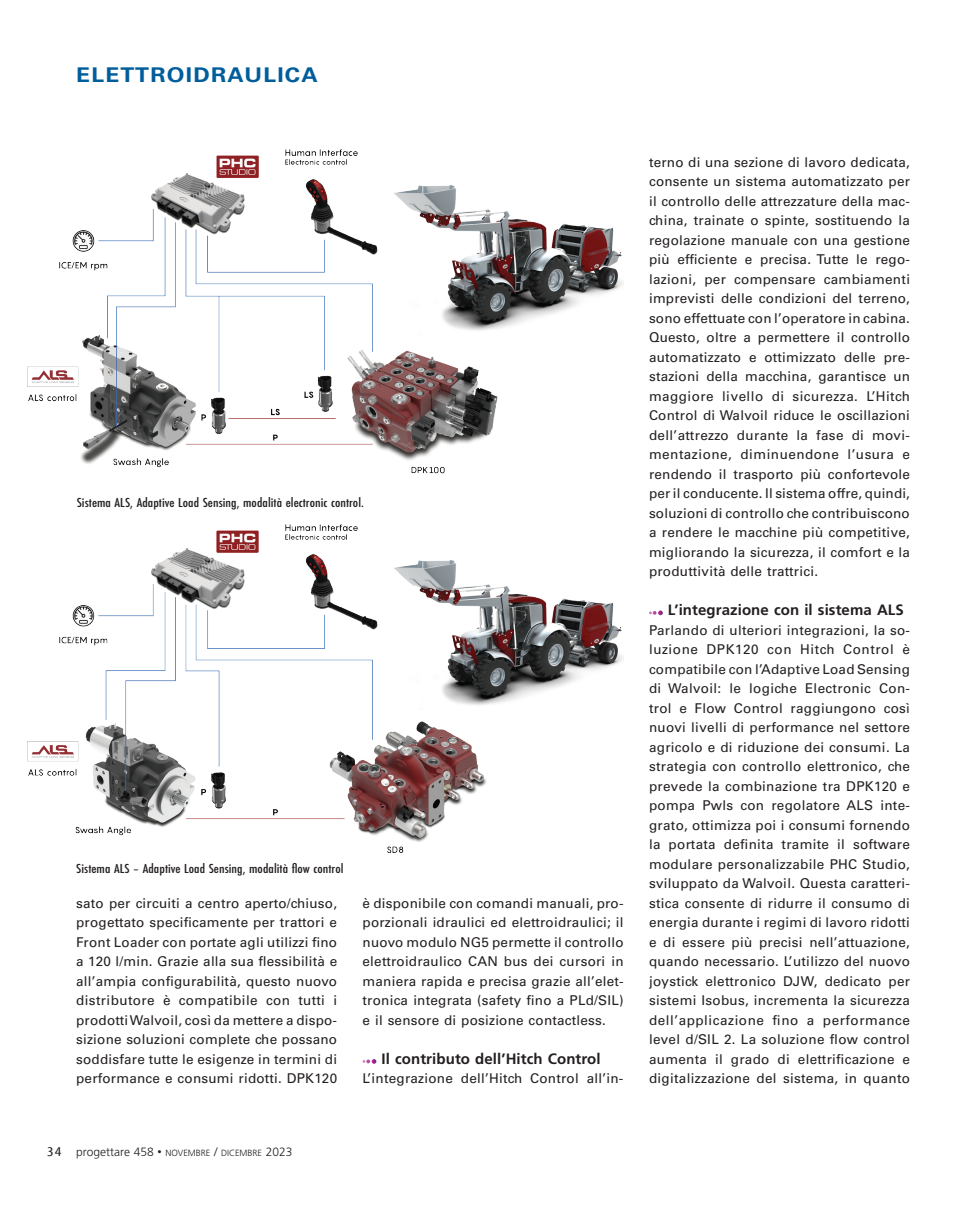
<style>
.page{position:relative;width:978px;height:1212px;background:#fff}
.page>*{position:absolute;margin:0;border:0;box-sizing:border-box;transform-origin:0 0}
.t1{font:700 20.25px "Univers LT Std";letter-spacing:.055em;color:#005d9c;scale:1.13 1}
.t2{font:700 15px "Frutiger LT Std";letter-spacing:.005em;color:#231f20}
.t3{font:13.5px/19.5px "Univers LT Std";letter-spacing:.015em;color:#231f20;text-align:justify}
.t4{font:500 condensed 12px "Futura";letter-spacing:.005em;color:#231f20;scale:1.15 1}
.t5{font:300 9px "Frutiger";color:#231f20}
.s1{font-family:"Myriad";font-weight:400;font-stretch:condensed;font-size:13.5px}
.s2{font-size:12px}
.s3{font-family:"Arial";font-weight:400;font-size:12px}
</style>
<div class="page">
<svg style="left:363px;top:1059px;width:13px;height:5px"></svg>
<svg style="left:649px;top:610px;width:14px;height:5px"></svg>
<img style="left:28px;top:524px;width:595px;height:329px">
<img style="left:28px;top:149px;width:596px;height:325px">
<h1 class="t1" style="left:76px;top:63px;width:215px">ELETTROIDRAULICA</h1>
<p class="t4" style="left:77px;top:495px;width:251px">Sistema ALS, Adaptive Load Sensing, modalità electronic control.</p>
<p class="t4" style="left:76px;top:861px;width:234px">Sistema ALS – Adaptive Load Sensing, modalità flow control</p>
<p class="t3" style="left:76px;top:893px;width:262px">sato per circuiti a centro aperto/chiuso, progettato specificamente per trattori e Front Loader con portate agli utilizzi fino a 120 l/min. Grazie alla sua flessibilità e all’ampia configurabilità, questo nuovo distributore è compatibile con tutti i prodotti Walvoil, così da mettere a dispo&shy;sizione soluzioni complete che possano soddisfare tutte le esigenze in termini di performance e consumi ridotti. DPK120</p>
<p class="t3" style="left:363px;top:893px;width:263px">è disponibile con comandi manuali, pro&shy;porzionali idraulici ed elettroidraulici; il nuovo modulo NG5 permette il controllo elettroidraulico CAN bus dei cursori in maniera rapida e precisa grazie all’elet&shy;tronica integrata (safety fino a PLd/SIL) e il sensore di posizione contactless.</p>
<p class="t2" style="left:382px;top:1050px;width:221px">Il contributo dell’Hitch Control</p>
<p class="t3" style="left:363px;top:1069px;width:262px">L’integrazione dell’Hitch Control all’in-</p>
<p class="t5" style="left:47px;top:1147px;width:247px"><span class="s1">34</span> <span class="s2">progettare</span> <span class="s2">458</span> <span class="s3">•</span> NOVEMBRE <span class="s2">/</span> DICEMBRE <span class="s2">2023</span></p>
<p class="t3" style="left:649px;top:152px;width:263px">terno di una sezione di lavoro dedicata, consente un sistema automatizzato per il controllo delle attrezzature della mac&shy;china, trainate o spinte, sostituendo la regolazione manuale con una gestione più efficiente e precisa. Tutte le rego&shy;lazioni, per compensare cambiamenti imprevisti delle condizioni del terreno, sono effettuate con l’operatore in cabina.<br>Questo, oltre a permettere il controllo automatizzato e ottimizzato delle pre&shy;stazioni della macchina, garantisce un maggiore livello di sicurezza. L’Hitch Control di Walvoil riduce le oscillazioni dell’attrezzo durante la fase di movi&shy;mentazione, diminuendone l’usura e rendendo il trasporto più confortevole per il conducente. Il sistema offre, quindi, soluzioni di controllo che contribuiscono a rendere le macchine più competitive, migliorando la sicurezza, il comfort e la produttività delle trattrici.</p>
<p class="t2" style="left:668px;top:601px;width:237px">L’integrazione con il sistema ALS</p>
<p class="t3" style="left:649px;top:620px;width:263px">Parlando di ulteriori integrazioni, la so&shy;luzione DPK120 con Hitch Control è compatibile con l’Adaptive Load Sensing di Walvoil: le logiche Electronic Con&shy;trol e Flow Control raggiungono così nuovi livelli di performance nel settore agricolo e di riduzione dei consumi. La strategia con controllo elettronico, che prevede la combinazione tra DPK120 e pompa Pwls con regolatore ALS inte&shy;grato, ottimizza poi i consumi fornendo la portata definita tramite il software modulare personalizzabile PHC Studio, sviluppato da Walvoil. Questa caratteri&shy;stica consente di ridurre il consumo di energia durante i regimi di lavoro ridotti e di essere più precisi nell’attuazione, quando necessario. L’utilizzo del nuovo joystick elettronico DJW, dedicato per sistemi Isobus, incrementa la sicurezza dell’applicazione fino a performance level d/SIL 2. La soluzione flow control aumenta il grado di elettrificazione e digitalizzazione del sistema, in quanto</p>
</div>
